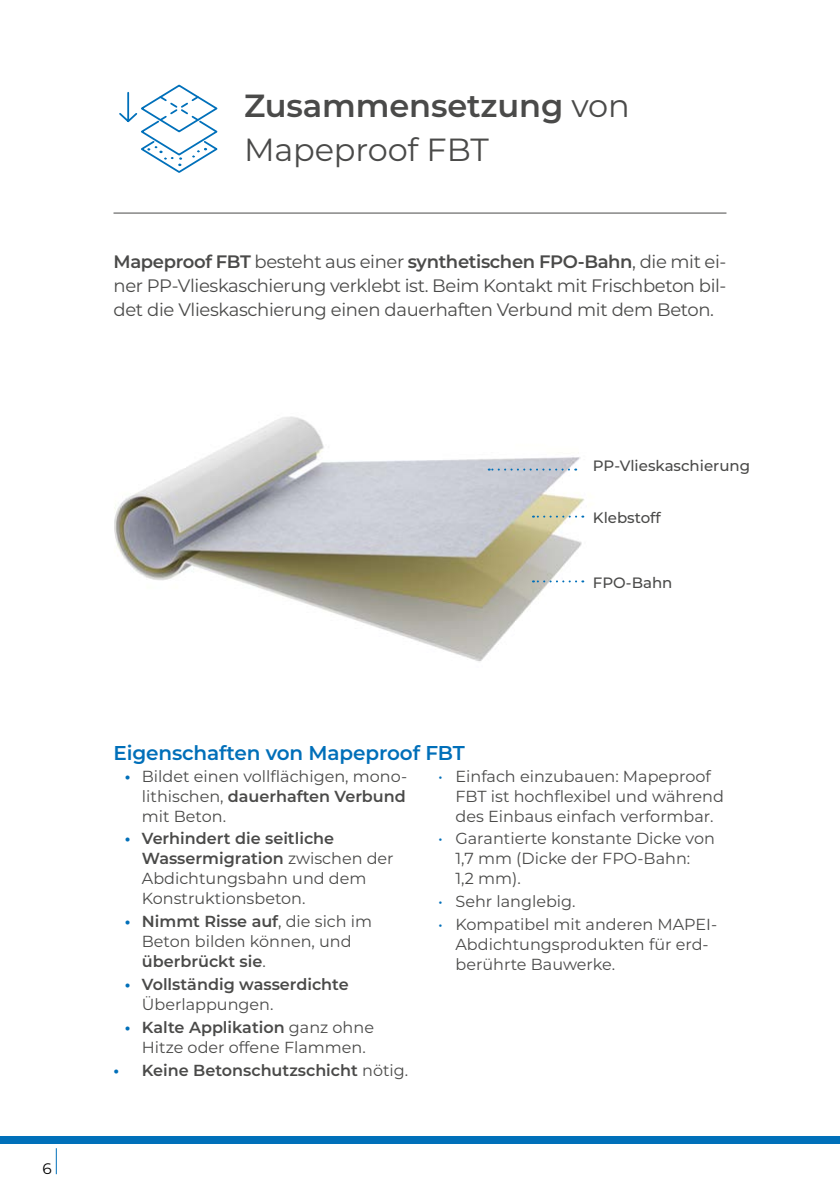
<style>
.page{position:relative;width:840px;height:1191px;background:#fff}
.page>*{position:absolute;margin:0;border:0;box-sizing:border-box;transform-origin:0 0}
.t1{font:600 32px/43.8px "Montserrat";letter-spacing:-.005em;color:#4a4a49}
.t2{font:600 20px "Montserrat";letter-spacing:-.005em;color:#006fb9}
.t3{font:18px/24px "Montserrat";letter-spacing:-.02em;color:#4a4a49;text-align:justify}
.t4{font:16px/20px "Montserrat";color:#4a4a49}
.t5{font:600 16px/20px "Montserrat";color:#4a4a49}
.t6{font:15.2px "Montserrat";color:#000}
.t7{font:500 15px "Montserrat";color:#4a4a49}
.s1{font-weight:400}
.s2{font-weight:600}
.s3{font-weight:700;color:#006fb9}
.s4{color:#006fb9}
</style>
<div class="page">
<div style="left:0;top:1135px;width:839px;height:8px;background:#0070ba"></div>
<svg style="left:56px;top:1148px;width:1px;height:26px"></svg>
<hr style="left:113px;top:213px;width:613px;height:1px;background:#4a4a49">
<svg style="left:119px;top:84px;width:99px;height:89px"></svg>
<img style="left:114px;top:416px;width:471px;height:246px">
<svg style="left:488px;top:468px;width:80px;height:2px"></svg>
<svg style="left:532px;top:515px;width:44px;height:2px"></svg>
<svg style="left:532px;top:580px;width:44px;height:2px"></svg>
<p class="t6" style="left:43px;top:1158px;width:11px">6</p>
<h1 class="t1" style="left:244px;top:82px;width:387px">Zusammensetzung <span class="s1">von<br>Mapeproof FBT</span></h1>
<p class="t3" style="left:113px;top:249px;width:614px"><span class="s2">Mapeproof FBT</span> besteht aus einer <span class="s2">synthetischen FPO-Bahn</span>, die mit ei&shy;ner PP-Vlieskaschierung verklebt ist. Beim Kontakt mit Frischbeton bil&shy;det die Vlieskaschierung einen dauerhaften Verbund mit dem Beton.</p>
<p class="t7" style="left:592px;top:455px;width:159px">PP-Vlieskaschierung</p>
<p class="t7" style="left:592px;top:507px;width:69px">Klebstoff</p>
<p class="t7" style="left:592px;top:572px;width:81px">FPO-Bahn</p>
<p class="t2" style="left:113px;top:738px;width:353px">Eigenschaften von Mapeproof FBT</p>
<p class="t4" style="left:142px;top:765px;width:266px;text-align:justify;text-indent:-17px"><span class="s3">•</span> Bildet einen vollflächigen, mono&shy;lithischen, <span class="s2">dauerhaften Verbund </span>mit Beton.</p>
<p class="t4" style="left:142px;top:828px;width:253px;text-indent:-17px"><span class="s3">•</span> <span class="s2">Verhindert die seitliche<br>Wassermigration</span> zwischen der<br>Abdichtungsbahn und dem<br>Konstruktionsbeton.</p>
<p class="t4" style="left:142px;top:911px;width:232px;text-indent:-17px"><span class="s3">•</span> <span class="s2">Nimmt Risse auf</span>, die sich im<br>Beton bilden können, und <span class="s2">überbrückt sie</span>.</p>
<p class="t5" style="left:142px;top:973px;width:208px;text-indent:-17px"><span class="s3">•</span> Vollständig wasserdichte<br><span class="s1">Überlappungen.</span></p>
<p class="t4" style="left:125px;top:1016px;width:251px;text-align:center"><span class="s3">•</span> <span class="s2">Kalte Applikation</span> ganz ohne<br>Hitze oder offene Flammen.</p>
<p class="t5" style="left:113px;top:1059px;width:296px"><span class="s3">•</span> Keine Betonschutzschicht <span class="s1">nötig.</span></p>
<p class="t4" style="left:455px;top:765px;width:270px;text-indent:-17px"><span class="s4">•</span> Einfach einzubauen: Mapeproof<br>FBT ist hochflexibel und während des Einbaus einfach verformbar.</p>
<p class="t4" style="left:455px;top:828px;width:261px;text-indent:-17px"><span class="s4">•</span> Garantierte konstante Dicke von<br>1,7 mm (Dicke der FPO-Bahn:<br>1,2 mm).</p>
<p class="t4" style="left:438px;top:891px;width:139px"><span class="s4">•</span> Sehr langlebig.</p>
<p class="t4" style="left:455px;top:913px;width:263px;text-indent:-17px"><span class="s4">•</span> Kompatibel mit anderen MAPEI-<br>Abdichtungsprodukten für erd&shy;berührte Bauwerke.</p>
</div>
